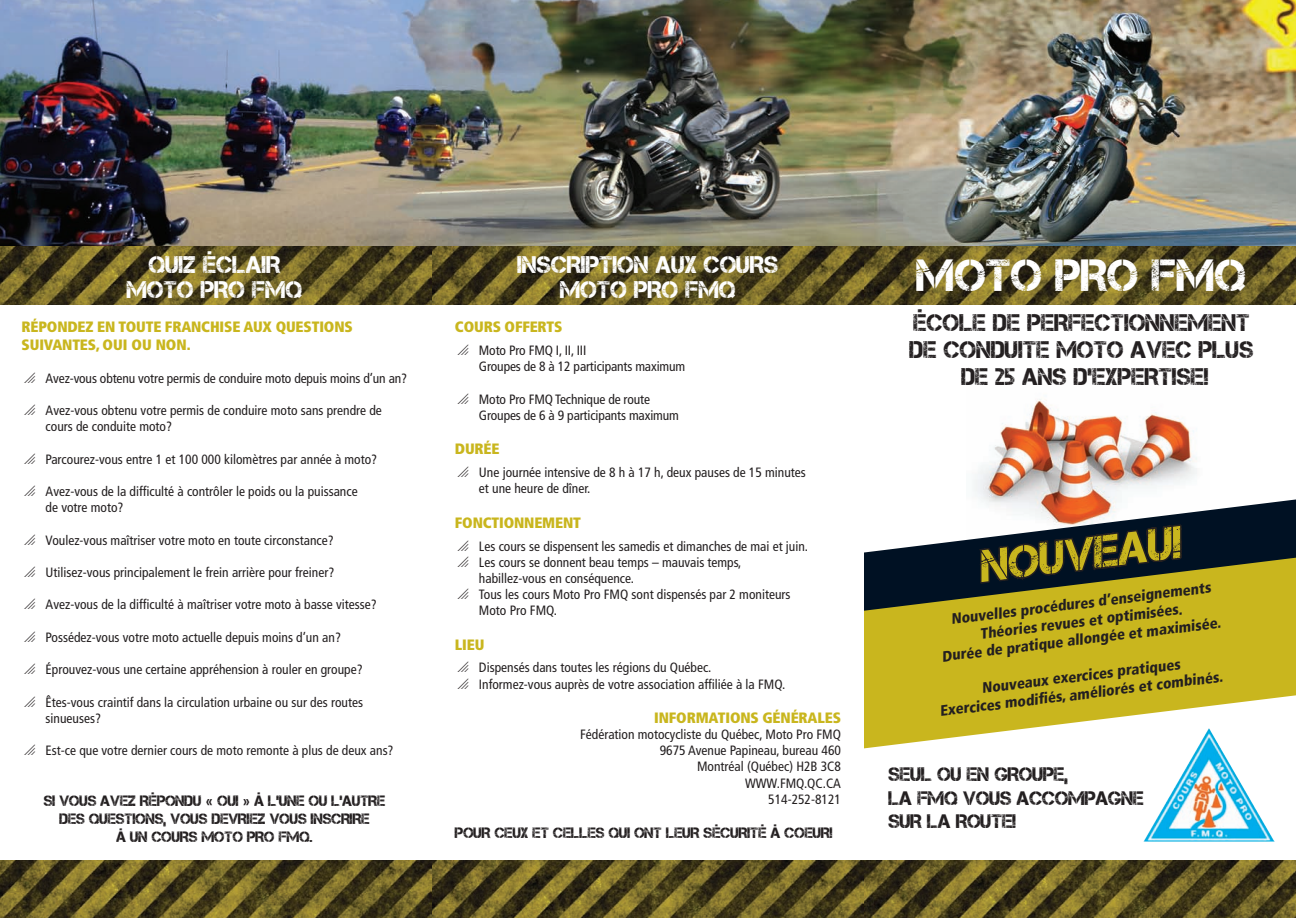
<style>
.page{position:relative;width:1296px;height:918px;background:#fff}
.page>*{position:absolute;margin:0;border:0;box-sizing:border-box;transform-origin:0 0}
.t1{font:45px "Captureit 2";color:#fff}
.t2{font:45px "Captureit 2";color:#c9b61e}
.t3{font:24px/27px "Captureit 2";color:#231f20;text-align:center}
.t4{font:24px/25.5px "Captureit 2";color:#fff;text-align:center}
.t5{font:19.5px/23.4px "Captureit 2";letter-spacing:-.01em;color:#231f20}
.t6{font:900 condensed 15px/18px "Frutiger";color:#231f20;text-align:center}
.t7{font:15px/18px "Captureit 2";letter-spacing:-.01em;color:#231f20;text-align:center}
.t8{font:900 condensed 15px/18px "Frutiger";letter-spacing:-.01em;color:#c9b61e}
.t9{font:condensed 13.5px/16.2px "Frutiger";color:#231f20}
.s1{font-family:"Frutiger";font-weight:700;font-stretch:condensed}
</style>
<div class="page">
<svg style="left:864px;top:611px;width:432px;height:137px;background:#d1c140"></svg>
<img style="left:973px;top:399px;width:224px;height:100px">
<svg style="left:864px;top:499px;width:432px;height:112px"></svg>
<svg style="left:976px;top:521px;width:211px;height:67px;background:#333834"></svg>
<img style="left:0;top:0;width:1296px;height:304px">
<img style="left:0;top:860px;width:1296px;height:58px">
<img style="left:1143px;top:728px;width:132px;height:114px">
<h2 class="t4" style="left:127px;top:251px;width:177px">QUIZ ÉCLAIR<br>MOTO PRO FMQ</h2>
<p class="t8" style="left:22px;top:318px;width:333px">RÉPONDEZ EN TOUTE FRANCHISE AUX QUESTIONS<br>SUIVANTES, OUI OU NON.</p>
<p class="t9" style="left:22px;top:370px;width:387px">□ Avez-vous obtenu votre permis de conduire moto depuis moins d’un an?</p>
<p class="t9" style="left:46px;top:402px;width:338px;text-indent:-24px">□ Avez-vous obtenu votre permis de conduire moto sans prendre de cours de conduite moto?</p>
<p class="t9" style="left:22px;top:451px;width:357px">□ Parcourez-vous entre 1 et 100 000 kilomètres par année à moto?</p>
<p class="t9" style="left:46px;top:483px;width:314px;text-indent:-24px">□ Avez-vous de la difficulté à contrôler le poids ou la puissance de votre moto?</p>
<p class="t9" style="left:22px;top:532px;width:314px">□ Voulez-vous maîtriser votre moto en toute circonstance?</p>
<p class="t9" style="left:22px;top:564px;width:314px">□ Utilisez-vous principalement le frein arrière pour freiner?</p>
<p class="t9" style="left:22px;top:597px;width:357px">□ Avez-vous de la difficulté à maîtriser votre moto à basse vitesse?</p>
<p class="t9" style="left:22px;top:629px;width:321px">□ Possédez-vous votre moto actuelle depuis moins d’un an?</p>
<p class="t9" style="left:22px;top:662px;width:343px">□ Éprouvez-vous une certaine appréhension à rouler en groupe?</p>
<p class="t9" style="left:46px;top:694px;width:319px;text-indent:-24px">□ Êtes-vous craintif dans la circulation urbaine ou sur des routes sinueuses?</p>
<p class="t9" style="left:22px;top:743px;width:374px">□ Est-ce que votre dernier cours de moto remonte à plus de deux ans?</p>
<p class="t7" style="left:44px;top:791px;width:343px">SI VOUS AVEZ RÉPONDU <span class="s1">«</span> OUI <span class="s1">»</span> À L’UNE OU L’AUTRE<br>DES QUESTIONS, VOUS DEVRIEZ VOUS INSCRIRE<br>À UN COURS MOTO PRO FMQ.</p>
<h2 class="t4" style="left:518px;top:251px;width:262px">INSCRIPTION AUX COURS<br>MOTO PRO FMQ</h2>
<p class="t8" style="left:455px;top:318px;width:109px">COURS OFFERTS</p>
<p class="t9" style="left:479px;top:343px;width:208px;text-indent:-24px">□ Moto Pro FMQ I, II, III<br>Groupes de 8 à 12 participants maximum</p>
<p class="t9" style="left:479px;top:391px;width:202px;text-indent:-24px">□ Moto Pro FMQ Technique de route<br>Groupes de 6 à 9 participants maximum</p>
<p class="t8" style="left:455px;top:440px;width:46px">DURÉE</p>
<p class="t9" style="left:479px;top:464px;width:328px;text-indent:-24px">□ Une journée intensive de 8 h à 17 h, deux pauses de 15 minutes et une heure de dîner.</p>
<p class="t8" style="left:455px;top:513px;width:128px">FONCTIONNEMENT</p>
<p class="t9" style="left:455px;top:538px;width:355px">□ Les cours se dispensent les samedis et dimanches de mai et juin.</p>
<p class="t9" style="left:479px;top:554px;width:264px;text-indent:-24px">□ Les cours se donnent beau temps – mauvais temps, habillez-vous en conséquence.</p>
<p class="t9" style="left:479px;top:586px;width:313px;text-indent:-24px">□ Tous les cours Moto Pro FMQ sont dispensés par 2 moniteurs<br>Moto Pro FMQ.</p>
<p class="t8" style="left:455px;top:635px;width:31px">LIEU</p>
<p class="t9" style="left:455px;top:660px;width:258px">□ Dispensés dans toutes les régions du Québec.</p>
<p class="t9" style="left:455px;top:676px;width:332px">□ Informez-vous auprès de votre association affiliée à la FMQ.</p>
<p class="t8" style="left:654px;top:709px;width:188px">INFORMATIONS GÉNÉRALES</p>
<p class="t9" style="left:580px;top:726px;width:262px;text-align:right">Fédération motocycliste du Québec, Moto Pro FMQ<br>9675 Avenue Papineau, bureau 460<br>Montréal (Québec) H2B 3C8<br>WWW.FMQ.QC.CA<br>514-252-8121</p>
<p class="t7" style="left:455px;top:824px;width:379px">POUR CEUX ET CELLES QUI ONT LEUR SÉCURITÉ À COEUR!</p>
<h1 class="t1" style="left:917px;top:250px;width:331px">MOTO PRO FMQ</h1>
<h2 class="t3" style="left:910px;top:309px;width:345px">ÉCOLE DE PERFECTIONNEMENT<br>DE CONDUITE MOTO AVEC PLUS<br>DE 25 ANS D’EXPERTISE!</h2>
<h1 class="t2" style="left:976px;top:542px;width:203px;rotate:-7deg">NOUVEAU!</h1>
<p class="t6" style="left:936px;top:612px;width:282px;rotate:-7deg">Nouvelles procédures d’enseignements<br>Théories revues et optimisées.<br>Durée de pratique allongée et maximisée.</p>
<p class="t6" style="left:937px;top:684px;width:286px;rotate:-7deg">Nouveaux exercices pratiques<br>Exercices modifi és, améliorés et combinés.</p>
<h3 class="t5" style="left:889px;top:763px;width:257px">SEUL OU EN GROUPE,<br>LA FMQ VOUS ACCOMPAGNE<br>SUR LA ROUTE!</h3>
</div>
